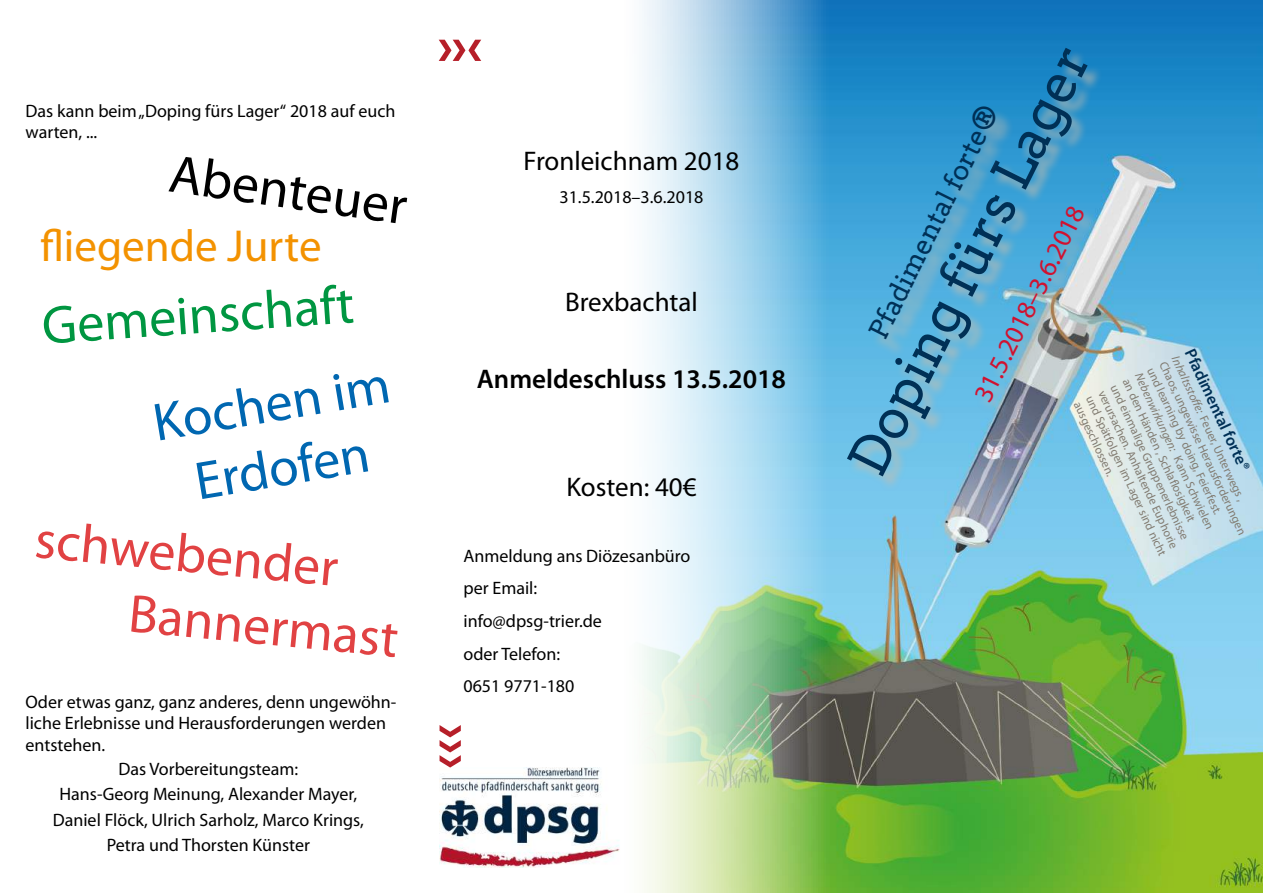
<style>
.page{position:relative;width:1263px;height:893px;background:#fff}
.page>*{position:absolute;margin:0;border:0;box-sizing:border-box;transform-origin:0 0}
.t1{font:54px/65.6px "Myriad Pro";color:#e14243}
.t2{font:54px "Arvo";color:#003056}
.t3{font:54px/64.8px "Myriad Pro";color:#0067b1;text-align:center}
.t4{font:54px "Myriad Pro";color:#009641}
.t5{font:54px "Myriad Pro";color:#000}
.t6{font:45px "Myriad Pro";color:#f39200}
.t7{font:27px "Myriad Pro";color:#000}
.t8{font:600 27px "Myriad Pro";color:#000}
.t9{font:27px "Myriad Pro";color:#d1112f}
.t10{font:27px "Arvo";color:#003056}
.t11{font:18px/32.7px "Myriad Pro";color:#000}
.t12{font:600 16.5px "Myriad Pro";color:#003056}
.t13{font:12px/13.5px "Myriad Pro";color:#817b71}
.s1{font-style:italic}
</style>
<div class="page">
<img style="left:642px;top:0;width:621px;height:893px">
<img style="left:439px;top:767px;width:181px;height:100px">
<svg style="left:439px;top:40px;width:42px;height:21px"></svg>
<svg style="left:439px;top:725px;width:22px;height:42px"></svg>
<div style="left:848px;top:49px;width:255px;height:443px;background:#c7bdad;opacity:.75"></div>
<div style="left:976px;top:207px;width:123px;height:212px;background:#c7bdad;opacity:.75"></div>
<div style="left:871px;top:109px;width:143px;height:248px;background:#c7bdad;opacity:.75"></div>
<p class="t11" style="left:26px;top:99px;width:371px;line-height:21.6px">Das kann beim „Doping fürs Lager“ 2018 auf euch warten, ...</p>
<h1 class="t5" style="left:174px;top:140px;width:241px;rotate:8deg">Abenteuer</h1>
<h2 class="t6" style="left:40px;top:219px;width:283px">fliegende Jurte</h2>
<h1 class="t4" style="left:40px;top:293px;width:314px;rotate:-4deg">Gemeinschaft</h1>
<h1 class="t3" style="left:148px;top:389px;width:241px;rotate:-9deg">Kochen im<br>Erdofen</h1>
<h1 class="t1" style="left:137px;top:515px;width:272px;text-indent:-100px;rotate:5deg">schwebender<br>Bannermast</h1>
<p class="t11" style="left:26px;top:691px;width:372px;line-height:21.6px">Oder etwas ganz, ganz anderes, denn ungewöhn&shy;liche Erlebnisse und Herausforderungen werden entstehen.</p>
<p class="t11" style="left:53px;top:756px;width:313px;line-height:25.5px;text-align:center">Das Vorbereitungsteam:<br>Hans-Georg Meinung, Alexander Mayer, Daniel Flöck, Ulrich Sarholz, Marco Krings, Petra und Thorsten Künster</p>
<h3 class="t7" style="left:524px;top:144px;width:217px">Fronleichnam 2018</h3>
<p class="t11" style="left:559px;top:180px;width:145px">31.5.2018–3.6.2018</p>
<h3 class="t7" style="left:565px;top:286px;width:134px">Brexbachtal</h3>
<h3 class="t8" style="left:477px;top:361px;width:311px">Anmeldeschluss 13.5.2018</h3>
<h3 class="t7" style="left:566px;top:471px;width:132px">Kosten: 40€</h3>
<p class="t11" style="left:463px;top:539px;width:228px">Anmeldung ans Diözesanbüro per Email:<br>info@dpsg-trier.de<br>oder Telefon:<br>0651 9771-180</p>
<h1 class="t2" style="left:836px;top:458px;width:474px;rotate:-64deg">Doping fürs Lager</h1>
<h3 class="t10" style="left:861px;top:329px;width:258px;rotate:-63deg">Pfadimental forte®</h3>
<h3 class="t9" style="left:966px;top:392px;width:217px;rotate:-63deg">31.5.2018–3.6.2018</h3>
<p class="t12" style="left:1199px;top:345px;width:134px;rotate:65deg">Pfadimental forte®</p>
<p class="t13" style="left:1181px;top:354px;width:191px;rotate:65deg"><span class="s1">Inhaltsstoffe:</span> Feuer, Unterwegs ,<br>Chaos, ungewisse Herausforderungen und learning by doing, Feierfest.<br><span class="s1">Nebenwirkungen:</span> Kann Schwielen<br>an den Händen , Schlafl osigkeit<br>und einmalige Gruppenerlebnisse verursachen. Anhaltende Euphorie und Spätfolgen im Lager sind nicht ausgeschlossen.</p>
</div>
